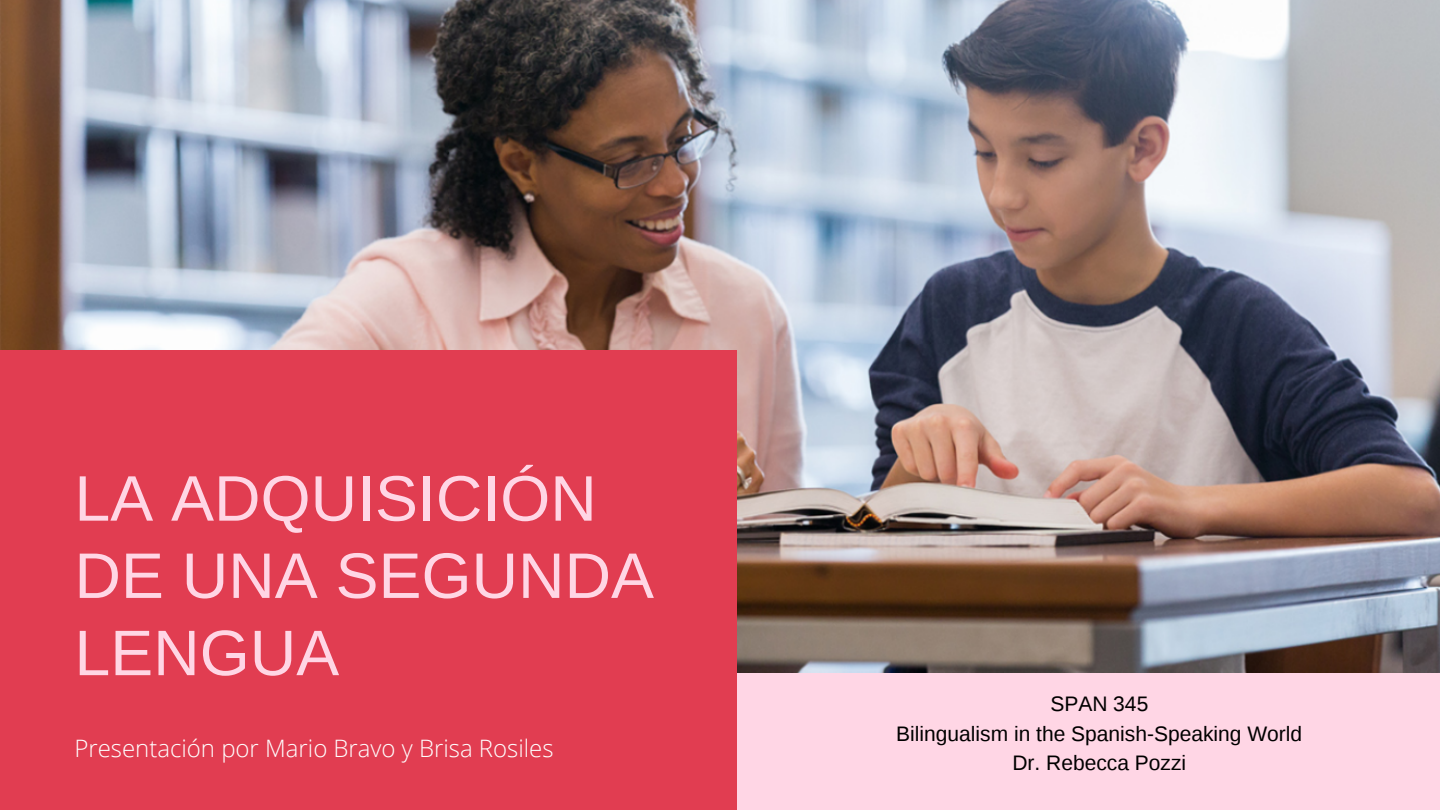
<style>
.page{position:relative;width:1440px;height:810px;background:#ffd6e5}
.page>*{position:absolute;margin:0;border:0;box-sizing:border-box;transform-origin:0 0}
.t1{font:64.4px/77.2px "Liberation Sans";color:#ffd6e5}
.t2{font:300 24px "Open Sans";color:#fff}
.t3{font:21px/29.2px "Liberation Sans";color:#000;text-align:center}
</style>
<div class="page">
<img style="left:0;top:0;width:1440px;height:672px">
<div style="left:0;top:350px;width:736px;height:460px;background:#e13d51"></div>
<h1 class="t1" style="left:74px;top:460px;width:581px">LA ADQUISICIÓN<br>DE UNA SEGUNDA<br>LENGUA</h1>
<p class="t2" style="left:74px;top:731px;width:481px">Presentación por Mario Bravo y Brisa Rosiles</p>
<p class="t3" style="left:896px;top:689px;width:407px">SPAN 345<br>Bilingualism in the Spanish-Speaking World<br>Dr. Rebecca Pozzi</p>
</div>
